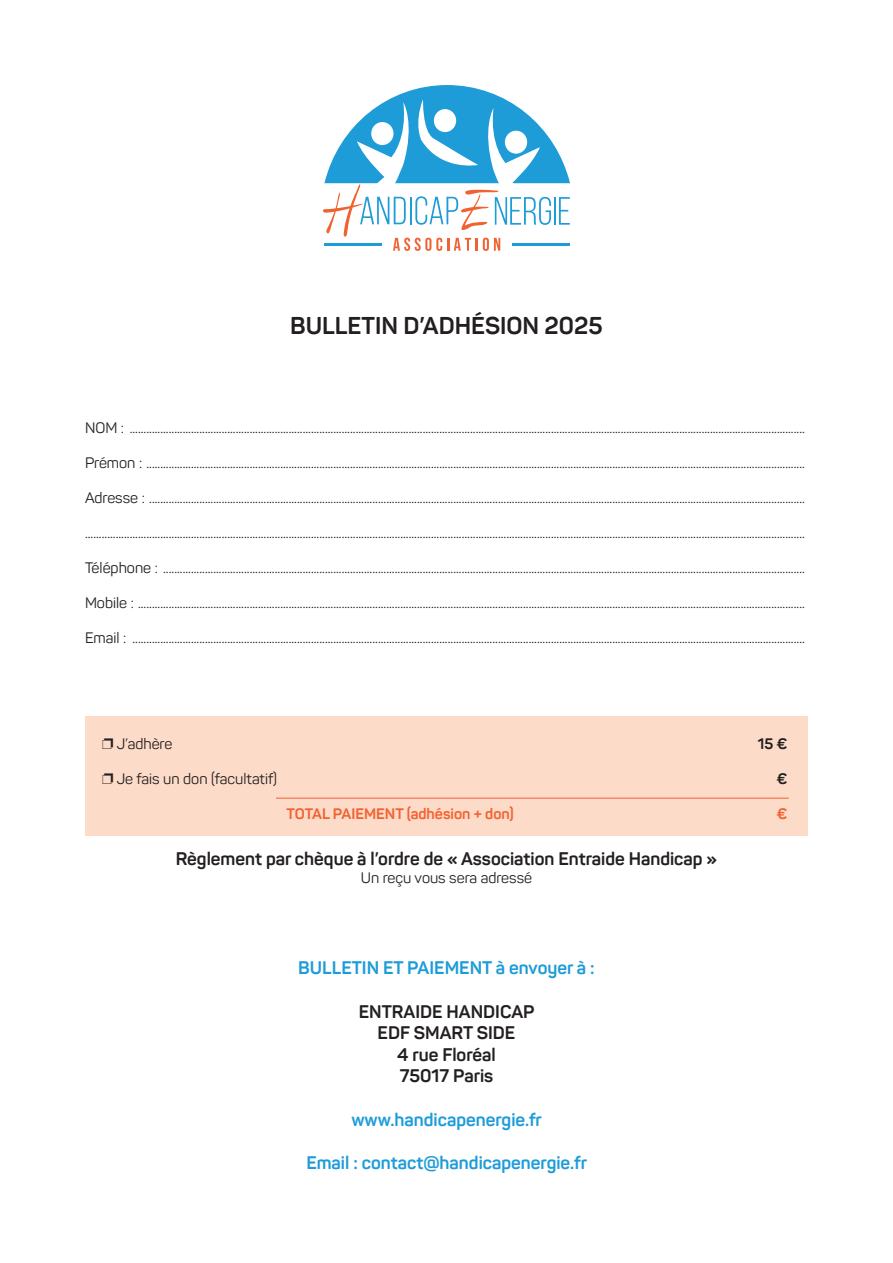
<style>
.page{position:relative;width:893px;height:1263px;background:#fff}
.page>*{position:absolute;margin:0;border:0;box-sizing:border-box;transform-origin:0 0}
.t1{font:700 24px "Panton W01";color:#231f20}
.t2{font:700 18px/21.6px "Panton W01";color:#231f20;text-align:center}
.t3{font:700 18px "Panton W01";color:#1d9cd8}
.t4{font:15px "Panton W01";color:#231f20}
.t5{font:700 15px "Panton W01";color:#f16231}
.t6{font:700 15px "Panton W01";color:#231f20}
</style>
<div class="page">
<div style="left:85px;top:717px;width:723px;height:119px;background:#fddbc9"></div>
<svg style="left:323px;top:85px;width:247px;height:166px"></svg>
<hr style="left:276px;top:798px;width:513px;height:1px;background:#f16231">
<h1 class="t1" style="left:290px;top:312px;width:314px">BULLETIN D’ADHÉSION 2025</h1>
<p class="t4" style="left:85px;top:420px;width:721px">NOM : ..................................................................................................................................................................................................................................................</p>
<p class="t4" style="left:85px;top:455px;width:721px">Prémon : ............................................................................................................................................................................................................................................</p>
<p class="t4" style="left:85px;top:490px;width:721px">Adresse : ...........................................................................................................................................................................................................................................</p>
<p class="t4" style="left:85px;top:525px;width:721px">..................................................................................................................................................................................................................................................................</p>
<p class="t4" style="left:85px;top:560px;width:721px">Téléphone : ......................................................................................................................................................................................................................................</p>
<p class="t4" style="left:85px;top:595px;width:721px">Mobile : ...............................................................................................................................................................................................................................................</p>
<p class="t4" style="left:85px;top:630px;width:721px">Email : .................................................................................................................................................................................................................................................</p>
<p class="t4" style="left:117px;top:735px;width:57px">J’adhère</p>
<p class="t6" style="left:758px;top:735px;width:31px">15 €</p>
<p class="t4" style="left:117px;top:770px;width:162px">Je fais un don (facultatif)</p>
<p class="t6" style="left:777px;top:770px;width:13px">€</p>
<p class="t5" style="left:287px;top:805px;width:229px">TOTAL PAIEMENT (adhésion + don)</p>
<p class="t5" style="left:777px;top:805px;width:13px">€</p>
<p class="t2" style="left:176px;top:848px;width:543px">Règlement par chèque à l’ordre de « Association Entraide Handicap »</p>
<p class="t4" style="left:361px;top:870px;width:173px">Un reçu vous sera adressé</p>
<p class="t3" style="left:298px;top:958px;width:298px">BULLETIN ET PAIEMENT à envoyer à :</p>
<p class="t2" style="left:359px;top:1000px;width:177px">ENTRAIDE HANDICAP<br>EDF SMART SIDE<br>4 rue Floréal<br>75017 Paris</p>
<p class="t3" style="left:351px;top:1109px;width:192px">www.handicapenergie.fr</p>
<p class="t3" style="left:306px;top:1152px;width:282px">Email : contact@handicapenergie.fr</p>
</div>
